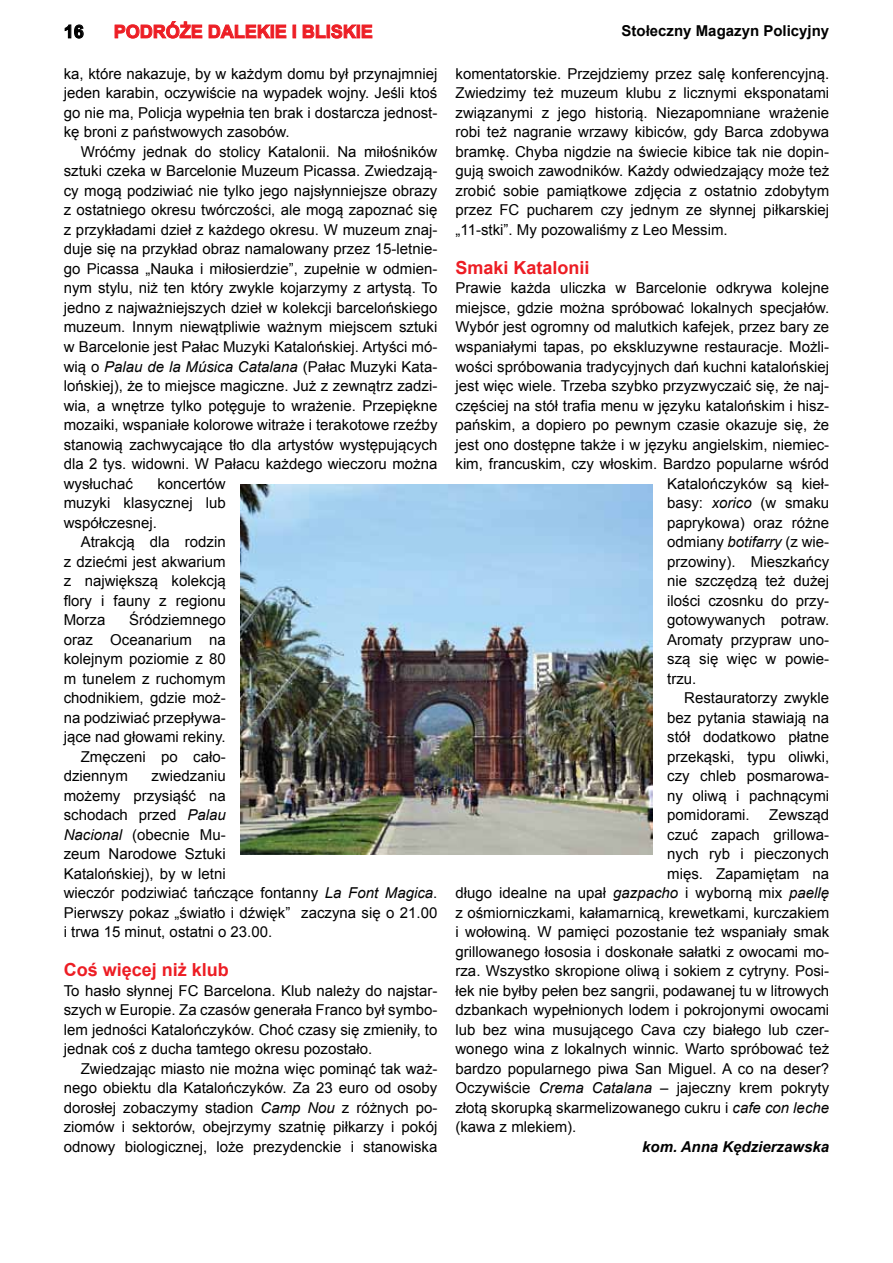
<style>
.page{position:relative;width:893px;height:1263px;background:#fff}
.page>*{position:absolute;margin:0;border:0;box-sizing:border-box;transform-origin:0 0}
.t1{font:700 18px "Arial";color:#ed1d24}
.t2{font:700 18px "Arial";color:#000}
.t3{font:15px/19.5px "Arial";color:#000;text-align:justify}
.t4{font:700 15px "Arial";color:#000}
.t5{font:italic 700 15px "Arial";color:#000}
.s1{font-style:italic}
</style>
<div class="page">
<svg style="left:64px;top:24px;width:20px;height:15px"></svg>
<svg style="left:114px;top:21px;width:173px;height:18px"></svg>
<svg style="left:293px;top:25px;width:3px;height:13px"></svg>
<svg style="left:302px;top:24px;width:71px;height:15px"></svg>
<img style="left:241px;top:485px;width:411px;height:370px">
<p class="t2" style="left:64px;top:20px;width:22px">16</p>
<p class="t1" style="left:114px;top:20px;width:261px">PODRÓŻE DALEKIE I BLISKIE</p>
<p class="t4" style="left:622px;top:20px;width:209px">Stołeczny Magazyn Policyjny</p>
<p class="t3" style="left:64px;top:64px;width:375px">ka, które nakazuje, by w każdym domu był przynajmniej jeden karabin, oczywiście na wypadek wojny. Jeśli ktoś go nie ma, Policja wypełnia ten brak i dostarcza jednost&shy;kę broni z państwowych zasobów.</p>
<p class="t3" style="left:64px;top:142px;width:375px;text-indent:17px">Wróćmy jednak do stolicy Katalonii. Na miłośników sztuki czeka w Barcelonie Muzeum Picassa. Zwiedzają&shy;cy mogą podziwiać nie tylko jego najsłynniejsze obrazy z ostatniego okresu twórczości, ale mogą zapoznać się z przykładami dzieł z każdego okresu. W muzeum znaj&shy;duje się na przykład obraz namalowany przez 15-letnie&shy;go Picassa „Nauka i miłosierdzie”, zupełnie w odmien&shy;nym stylu, niż ten który zwykle kojarzymy z artystą. To jedno z najważniejszych dzieł w kolekcji barcelońskiego muzeum. Innym niewątpliwie ważnym miejscem sztuki w Barcelonie jest Pałac Muzyki Katalońskiej. Artyści mó&shy;wią o <span class="s1">Palau de la Música Catalana</span> (Pałac Muzyki Kata&shy;lońskiej), że to miejsce magiczne. Już z zewnątrz zadzi&shy;wia, a wnętrze tylko potęguje to wrażenie. Przepiękne mozaiki, wspaniałe kolorowe witraże i terakotowe rzeźby stanowią zachwycające tło dla artystów występujących dla 2 tys. widowni. W Pałacu każdego wieczoru można wysłuchać</p>
<p class="t3" style="left:455px;top:64px;width:375px">komentatorskie. Przejdziemy przez salę konferencyjną.<br>Zwiedzimy też muzeum klubu z licznymi eksponatami związanymi z jego historią. Niezapomniane wrażenie robi też nagranie wrzawy kibiców, gdy Barca zdobywa bramkę. Chyba nigdzie na świecie kibice tak nie dopin&shy;gują swoich zawodników. Każdy odwiedzający może też zrobić sobie pamiątkowe zdjęcia z ostatnio zdobytym przez FC pucharem czy jednym ze słynnej piłkarskiej „11-stki”. My pozowaliśmy z Leo Messim.</p>
<p class="t1" style="left:455px;top:256px;width:136px">Smaki Katalonii</p>
<p class="t3" style="left:455px;top:279px;width:375px">Prawie każda uliczka w Barcelonie odkrywa kolejne</p>
<p class="t3" style="left:455px;top:298px;width:375px">miejsce, gdzie można spróbować lokalnych specjałów.</p>
<p class="t3" style="left:455px;top:318px;width:375px">Wybór jest ogromny od malutkich kafejek, przez bary ze</p>
<p class="t3" style="left:455px;top:337px;width:375px">wspaniałymi tapas, po ekskluzywne restauracje. Możli-</p>
<p class="t3" style="left:455px;top:357px;width:375px">wości spróbowania tradycyjnych dań kuchni katalońskiej</p>
<p class="t3" style="left:455px;top:376px;width:375px">jest więc wiele. Trzeba szybko przyzwyczaić się, że naj-</p>
<p class="t3" style="left:455px;top:396px;width:375px">częściej na stół trafia menu w języku katalońskim i hisz-</p>
<p class="t3" style="left:455px;top:415px;width:375px">pańskim, a dopiero po pewnym czasie okazuje się, że</p>
<p class="t3" style="left:455px;top:435px;width:375px">jest ono dostępne także i w języku angielskim, niemiec-</p>
<p class="t3" style="left:455px;top:454px;width:375px">kim, francuskim, czy włoskim. Bardzo popularne wśród</p>
<p class="t3" style="left:667px;top:474px;width:163px">Katalończyków są kieł-</p>
<p class="t3" style="left:667px;top:493px;width:163px">basy: <span class="s1">xorico</span> (w smaku</p>
<p class="t3" style="left:667px;top:513px;width:163px">paprykowa) oraz różne</p>
<p class="t3" style="left:667px;top:532px;width:163px">odmiany <span class="s1">botifarry</span> (z wie-</p>
<p class="t3" style="left:667px;top:552px;width:163px">przowiny). Mieszkańcy</p>
<p class="t3" style="left:667px;top:571px;width:163px">nie szczędzą też dużej</p>
<p class="t3" style="left:667px;top:591px;width:163px">ilości czosnku do przy-</p>
<p class="t3" style="left:667px;top:610px;width:163px">gotowywanych potraw.</p>
<p class="t3" style="left:667px;top:630px;width:163px">Aromaty przypraw uno-</p>
<p class="t3" style="left:667px;top:649px;width:163px">szą się więc w powie-</p>
<p class="t3" style="left:667px;top:669px;width:31px">trzu.</p>
<p class="t3" style="left:684px;top:688px;width:146px">Restauratorzy zwykle</p>
<p class="t3" style="left:667px;top:708px;width:163px">bez pytania stawiają na</p>
<p class="t3" style="left:667px;top:727px;width:163px">stół dodatkowo płatne</p>
<p class="t3" style="left:667px;top:747px;width:163px">przekąski, typu oliwki,</p>
<p class="t3" style="left:667px;top:766px;width:163px">czy chleb posmarowa-</p>
<p class="t3" style="left:667px;top:786px;width:163px">ny oliwą i pachnącymi</p>
<p class="t3" style="left:667px;top:805px;width:84px">pomidorami.</p>
<p class="t3" style="left:769px;top:805px;width:62px">Zewsząd</p>
<p class="t3" style="left:667px;top:825px;width:163px">czuć zapach grillowa-</p>
<p class="t3" style="left:667px;top:844px;width:163px">nych ryb i pieczonych</p>
<p class="t3" style="left:667px;top:864px;width:163px">mięs. Zapamiętam na</p>
<p class="t3" style="left:455px;top:883px;width:375px">długo idealne na upał <span class="s1">gazpacho</span> i wyborną mix <span class="s1">paellę</span></p>
<p class="t3" style="left:455px;top:903px;width:375px">z ośmiorniczkami, kałamarnicą, krewetkami, kurczakiem</p>
<p class="t3" style="left:455px;top:922px;width:375px">i wołowiną. W pamięci pozostanie też wspaniały smak</p>
<p class="t3" style="left:455px;top:942px;width:375px">grillowanego łososia i doskonałe sałatki z owocami mo-</p>
<p class="t3" style="left:455px;top:961px;width:375px">rza. Wszystko skropione oliwą i sokiem z cytryny. Posi-</p>
<p class="t3" style="left:455px;top:981px;width:375px">łek nie byłby pełen bez sangrii, podawanej tu w litrowych</p>
<p class="t3" style="left:455px;top:1000px;width:375px">dzbankach wypełnionych lodem i pokrojonymi owocami</p>
<p class="t3" style="left:455px;top:1020px;width:375px">lub bez wina musującego Cava czy białego lub czer-</p>
<p class="t3" style="left:455px;top:1039px;width:375px">wonego wina z lokalnych winnic. Warto spróbować też</p>
<p class="t3" style="left:455px;top:1059px;width:375px">bardzo popularnego piwa San Miguel. A co na deser?</p>
<p class="t3" style="left:455px;top:1078px;width:375px">Oczywiście <span class="s1">Crema Catalana</span> – jajeczny krem pokryty</p>
<p class="t3" style="left:455px;top:1098px;width:375px">złotą skorupką skarmelizowanego cukru i <span class="s1">cafe con leche</span></p>
<p class="t3" style="left:455px;top:1117px;width:122px">(kawa z mlekiem).</p>
<p class="t5" style="left:642px;top:1136px;width:189px">kom. Anna Kędzierzawska</p>
<p class="t3" style="left:64px;top:474px;width:163px;text-indent:94px">koncertów muzyki klasycznej lub współczesnej.</p>
<p class="t3" style="left:64px;top:532px;width:163px;text-indent:17px">Atrakcją dla rodzin z dziećmi jest akwarium z największą kolekcją flory i fauny z regionu Morza</p>
<p class="t3" style="left:129px;top:610px;width:98px">Śródziemnego</p>
<p class="t3" style="left:64px;top:630px;width:163px">oraz Oceanarium na</p>
<p class="t3" style="left:64px;top:649px;width:163px">kolejnym poziomie z 80</p>
<p class="t3" style="left:64px;top:669px;width:163px">m tunelem z ruchomym</p>
<p class="t3" style="left:64px;top:688px;width:163px">chodnikiem, gdzie moż-</p>
<p class="t3" style="left:64px;top:708px;width:163px">na podziwiać przepływa-</p>
<p class="t3" style="left:64px;top:727px;width:163px">jące nad głowami rekiny.</p>
<p class="t3" style="left:81px;top:747px;width:146px">Zmęczeni po cało-</p>
<p class="t3" style="left:64px;top:766px;width:66px">dziennym</p>
<p class="t3" style="left:64px;top:766px;width:375px;text-align:left;text-indent:88px">zwiedzaniu<br>możemy przysiąść na<br>schodach przed <span class="s1">Palau<br>Nacional</span> (obecnie Mu-<br>zeum Narodowe Sztuki<br>Katalońskiej), by w letni<br>wieczór podziwiać tańczące fontanny <span class="s1">La Font Magica</span>.<br>Pierwszy pokaz „światło i dźwięk” zaczyna się o 21.00 i trwa 15 minut, ostatni o 23.00.</p>
<p class="t1" style="left:64px;top:958px;width:167px">Coś więcej niż klub</p>
<p class="t3" style="left:64px;top:981px;width:375px">To hasło słynnej FC Barcelona. Klub należy do najstar&shy;szych w Europie. Za czasów generała Franco był symbo&shy;lem jedności Katalończyków. Choć czasy się zmieniły, to jednak coś z ducha tamtego okresu pozostało.</p>
<p class="t3" style="left:64px;top:1059px;width:375px;text-indent:17px">Zwiedzając miasto nie można więc pominąć tak waż&shy;nego obiektu dla Katalończyków. Za 23 euro od osoby dorosłej zobaczymy stadion <span class="s1">Camp Nou</span> z różnych po&shy;ziomów i sektorów, obejrzymy szatnię piłkarzy i pokój odnowy biologicznej, loże prezydenckie i stanowiska</p>
</div>
